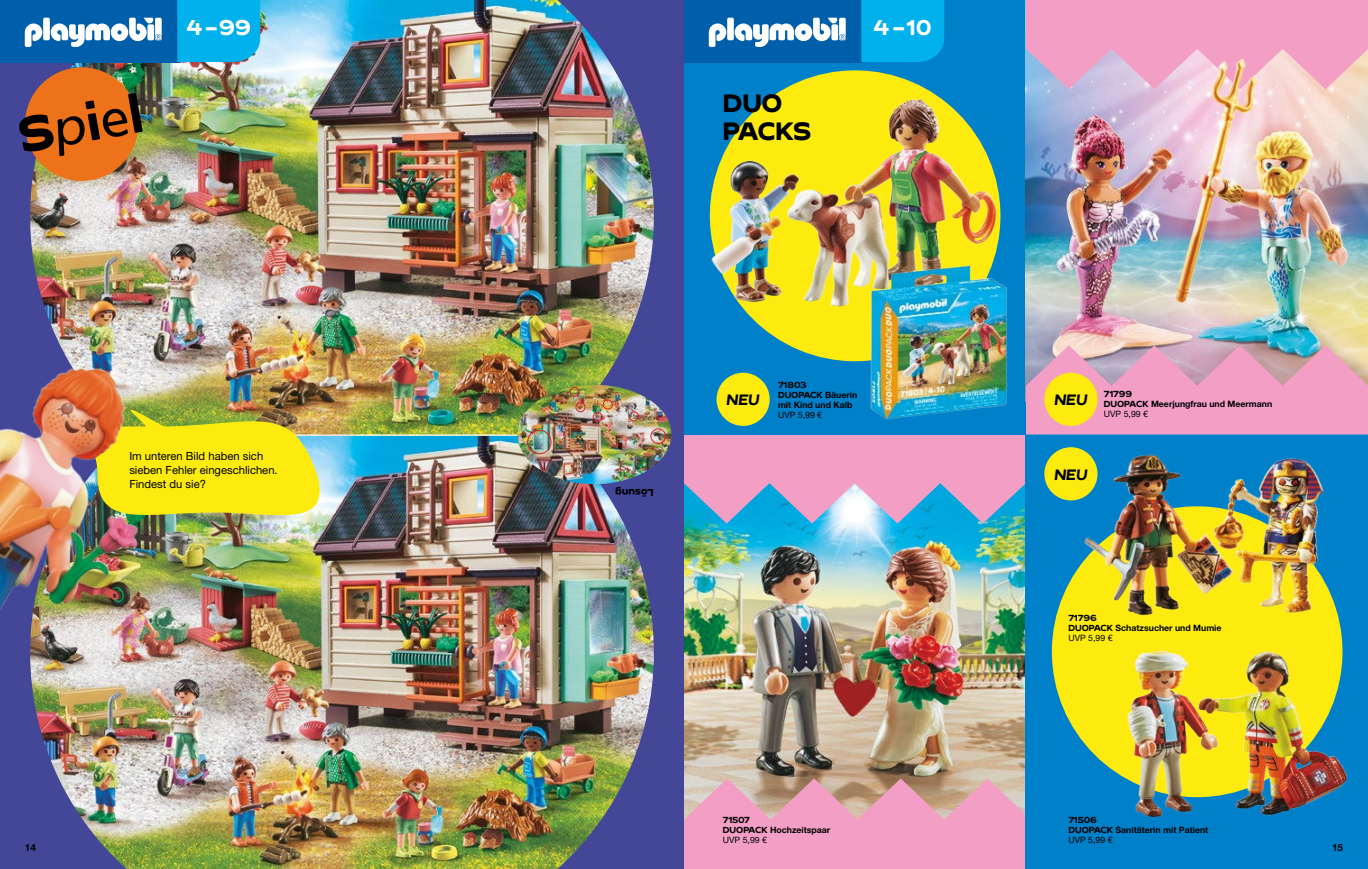
<style>
.page{position:relative;width:1368px;height:869px;background:#fff}
.page>*{position:absolute;margin:0;border:0;box-sizing:border-box;transform-origin:0 0}
.t1{font:800 49.12px "Byrd";color:#000}
.t2{font:800 25px/27.5px "Byrd";letter-spacing:-.03em;color:#000}
.t3{font:700 21.25px "Byrd";color:#fff}
.t4{font:italic 700 15px "Byrd";letter-spacing:-.005em;color:#000}
.t5{font:11.25px/13.8px "Helvetica Neue World 55 Roman";color:#000}
.t6{font:800 10px "Byrd";letter-spacing:-.03em;color:#000}
.t7{font:700 10px "Helvetica Neue World 75";color:#000}
.t8{font:700 8.75px "Helvetica Neue World 75";color:#000}
.t9{font:8.75px "Helvetica Neue World 55 Roman";color:#000}
.t10{font:700 8.75px/10px "Byrd";letter-spacing:-.02em;color:#000}
.s1{font-weight:400;font-style:italic}
.s2{font-weight:400}
.s3{font-family:"Helvetica Neue World 75"}
.s4{font-family:"Byrd"}
</style>
<div class="page">
<img style="left:0;top:0;width:683px;height:868px">
<div style="left:671px;top:97px;width:12px;height:254px;background:#444798"></div>
<img style="left:251px;top:400px;width:79px;height:129px">
<img style="left:0;top:233px;width:251px;height:462px">
<img style="left:517px;top:384px;width:154px;height:100px">
<div style="left:570px;top:387px;width:9px;height:9px;border:1px solid #d4222b;border-radius:50%"></div>
<div style="left:576px;top:402px;width:9px;height:10px;border:1px solid #d4222b;border-radius:50%"></div>
<div style="left:593px;top:412px;width:9px;height:10px;border:1px solid #d4222b;border-radius:50%"></div>
<div style="left:603px;top:399px;width:10px;height:10px;border:1px solid #d4222b;border-radius:50%"></div>
<div style="left:629px;top:411px;width:10px;height:10px;border:1px solid #d4222b;border-radius:50%"></div>
<div style="left:651px;top:428px;width:15px;height:15px;border:1px solid #d4222b;border-radius:50%"></div>
<div style="left:527px;top:430px;width:24px;height:24px;border:1px solid #d4222b;border-radius:50%"></div>
<div style="left:25px;top:67px;width:113px;height:114px;background:#ee7219;border-radius:50%"></div>
<div style="left:0;top:0;width:181px;height:62px;background:#005faa"></div>
<svg style="left:25px;top:23px;width:17px;height:24px"></svg>
<div style="left:43px;top:18px;width:7px;height:22px;background:#fff;border-radius:2px"></div>
<svg style="left:51px;top:18px;width:111px;height:29px"></svg>
<div style="left:177px;top:0;width:83px;height:62px;background:#00b1eb"></div>
<img style="left:683px;top:0;width:685px;height:869px">
<h3 class="t3" style="left:186px;top:18px;width:66px">4 – 99</h3>
<h3 class="t3" style="left:873px;top:18px;width:60px">4 – 10</h3>
<h1 class="t1" style="left:14px;top:114px;width:128px;rotate:-10deg">S<span class="s1">p</span>i<span class="s2">e</span>l</h1>
<h2 class="t2" style="left:723px;top:91px;width:90px">DUO<br>PACKS</h2>
<h3 class="t4" style="left:726px;top:393px;width:35px">NEU</h3>
<p class="t10" style="left:778px;top:380px;width:81px">71803<br>DUOPACK <span class="s3">Bäuerin</span></p>
<p class="t8" style="left:778px;top:401px;width:76px">mit Kind und Kalb</p>
<p class="t9" style="left:778px;top:411px;width:46px">UVP 5,99 €</p>
<h3 class="t4" style="left:1054px;top:393px;width:35px">NEU</h3>
<p class="t10" style="left:1104px;top:389px;width:30px">71799</p>
<p class="t8" style="left:1104px;top:400px;width:170px"><span class="s4">DUOPACK</span> Meerjungfrau und Meermann</p>
<p class="t9" style="left:1104px;top:410px;width:46px">UVP 5,99 €</p>
<p class="t5" style="left:129px;top:450px;width:150px">Im unteren Bild haben sich sieben Fehler eingeschlichen.<br>Findest du sie?</p>
<p class="t6" style="left:653px;top:497px;width:40px;rotate:-180deg">Lösung</p>
<h3 class="t4" style="left:1054px;top:467px;width:35px">NEU</h3>
<p class="t10" style="left:1068px;top:612px;width:30px">71796</p>
<p class="t8" style="left:1068px;top:624px;width:155px"><span class="s4">DUOPACK</span> Schatzsucher und Mumie</p>
<p class="t9" style="left:1068px;top:634px;width:46px">UVP 5,99 €</p>
<p class="t7" style="left:25px;top:841px;width:13px">14</p>
<p class="t10" style="left:723px;top:814px;width:28px">71507</p>
<p class="t8" style="left:723px;top:826px;width:109px"><span class="s4">DUOPACK</span> Hochzeitspaar</p>
<p class="t9" style="left:723px;top:836px;width:46px">UVP 5,99 €</p>
<p class="t10" style="left:1068px;top:814px;width:30px">71506</p>
<p class="t8" style="left:1068px;top:826px;width:141px"><span class="s4">DUOPACK</span> Sanitäterin mit Patient</p>
<p class="t9" style="left:1068px;top:836px;width:46px">UVP 5,99 €</p>
<p class="t7" style="left:1332px;top:843px;width:13px">15</p>
</div>
